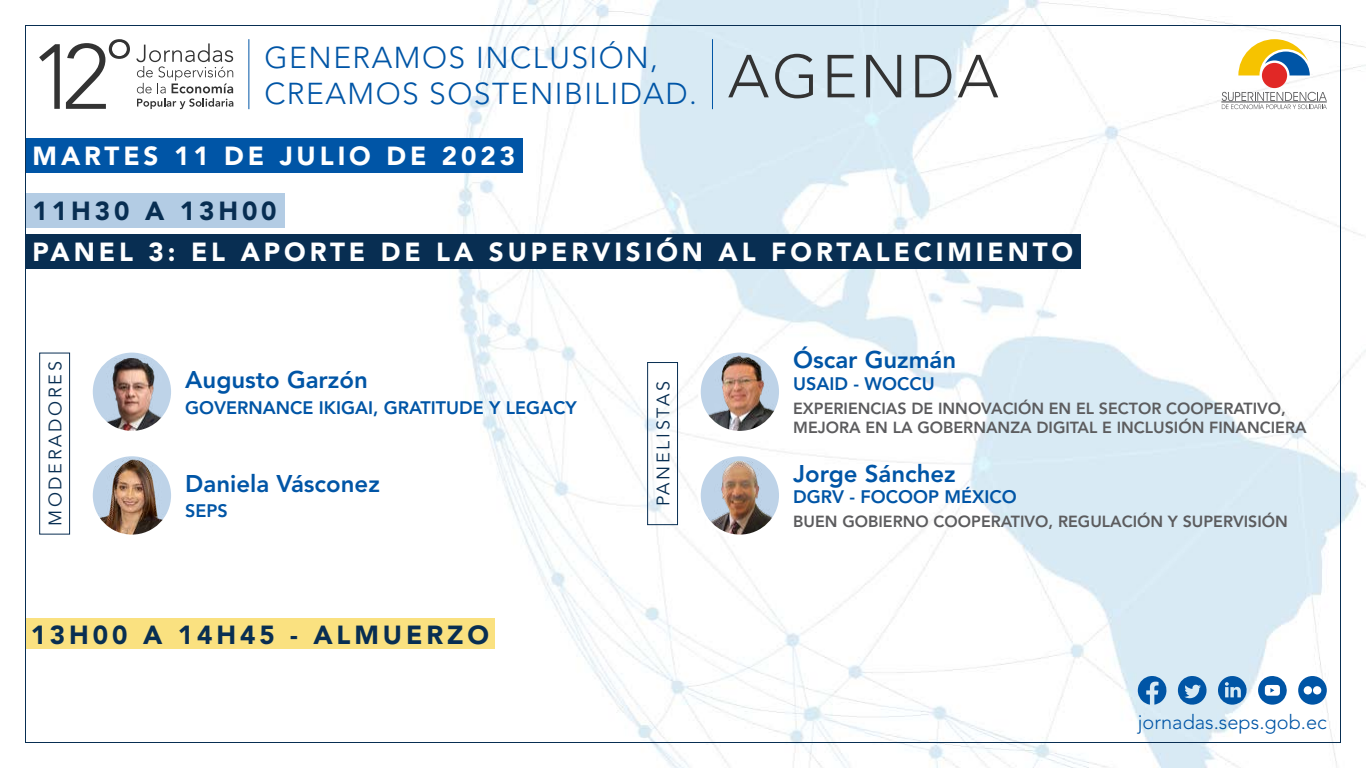
<style>
.page{position:relative;width:1366px;height:768px;background:#fff}
.page>*{position:absolute;margin:0;border:0;box-sizing:border-box;transform-origin:0 0}
.t1{font:300 60px "Avenir LT Std";letter-spacing:.05em;color:#333}
.t2{font:300 30px/36px "Avenir LT Std";letter-spacing:.05em;color:#0055a6}
.t3{font:900 26px "Avenir LT Std";letter-spacing:.15em;color:#fff}
.t4{font:900 26px "Avenir LT Std";letter-spacing:.15em;color:#082e52}
.t5{font:800 24px "Avenir LT Std";color:#0055a6}
.t6{font:300 20px "Avenir LT Std";color:#0055a6}
.t7{font:800 18px "Avenir LT Std";color:#0055a6}
.t8{font:18px "Avenir LT Std";letter-spacing:.15em;color:#082e52}
.t9{font:800 16px/19.2px "Avenir LT Std";color:#5c5c5e}
</style>
<div class="page">
<img style="left:39px;top:0;width:1327px;height:768px">
<svg style="left:1138px;top:676px;width:29px;height:29px"></svg>
<svg style="left:1298px;top:676px;width:29px;height:29px"></svg>
<svg style="left:1218px;top:675px;width:30px;height:30px"></svg>
<svg style="left:1178px;top:676px;width:30px;height:30px"></svg>
<svg style="left:1258px;top:676px;width:29px;height:29px"></svg>
<svg style="left:136px;top:43px;width:97px;height:66px"></svg>
<svg style="left:39px;top:44px;width:21px;height:65px"></svg>
<svg style="left:66px;top:39px;width:64px;height:70px"></svg>
<svg style="left:1222px;top:92px;width:105px;height:17px"></svg>
<hr style="left:1221px;top:101px;width:106px;height:2px;background:#5c5c5e">
<svg style="left:1238px;top:39px;width:72px;height:37px"></svg>
<div style="left:1262px;top:63px;width:25px;height:25px;background:#e12826;border-radius:50%"></div>
<hr style="left:248px;top:39px;width:1px;height:70px;background:#0055a6">
<hr style="left:712px;top:39px;width:1px;height:70px;background:#0055a6">
<div style="left:25px;top:138px;width:498px;height:35px;background:#0055a6"></div>
<img style="left:699px;top:355px;width:81px;height:77px">
<div style="left:698px;top:350px;width:84px;height:84px;border:3px solid #fff;border-radius:50%"></div>
<img style="left:699px;top:460px;width:81px;height:76px">
<div style="left:698px;top:454px;width:84px;height:83px;border:3px solid #fff;border-radius:50%"></div>
<svg style="left:91px;top:351px;width:81px;height:81px"></svg>
<img style="left:91px;top:358px;width:81px;height:74px">
<div style="left:90px;top:350px;width:84px;height:84px;border:3px solid #fff;border-radius:50%"></div>
<img style="left:91px;top:458px;width:81px;height:78px">
<div style="left:90px;top:454px;width:84px;height:83px;border:3px solid #fff;border-radius:50%"></div>
<div style="left:25px;top:234px;width:1056px;height:35px;background:#082e52"></div>
<div style="left:39px;top:353px;width:31px;height:182px;border:1px solid #082e52"></div>
<div style="left:647px;top:362px;width:31px;height:163px;border:1px solid #082e52"></div>
<div style="left:25px;top:193px;width:259px;height:35px;background:#b3cce4"></div>
<div style="left:25px;top:618px;width:470px;height:31px;background:#fae180"></div>
<h2 class="t2" style="left:264px;top:39px;width:434px">GENERAMOS INCLUSIÓN,<br>CREAMOS SOSTENIBILIDAD.</h2>
<h3 class="t3" style="left:33px;top:141px;width:484px">MARTES 11 DE JULIO DE 2023</h3>
<h3 class="t4" style="left:33px;top:195px;width:246px">11H30 A 13H00</h3>
<h1 class="t1" style="left:728px;top:41px;width:272px">AGENDA</h1>
<h3 class="t3" style="left:33px;top:236px;width:1042px">PANEL 3: EL APORTE DE LA SUPERVISIÓN AL FORTALECIMIENTO</h3>
<p class="t8" style="left:45px;top:526px;width:166px;rotate:-90deg">MODERADORES</p>
<h3 class="t5" style="left:185px;top:366px;width:184px">Augusto Garzón</h3>
<p class="t7" style="left:185px;top:397px;width:393px">GOVERNANCE IKIGAI, GRATITUDE Y LEGACY</p>
<h3 class="t5" style="left:185px;top:469px;width:196px">Daniela Vásconez</h3>
<p class="t7" style="left:185px;top:500px;width:44px">SEPS</p>
<h3 class="t4" style="left:31px;top:619px;width:460px">13H00 A 14H45 - ALMUERZO</h3>
<p class="t8" style="left:653px;top:506px;width:127px;rotate:-90deg">PANELISTAS</p>
<h3 class="t5" style="left:793px;top:346px;width:165px">Óscar Guzmán</h3>
<p class="t7" style="left:793px;top:373px;width:143px">USAID - WOCCU</p>
<p class="t9" style="left:793px;top:399px;width:515px">EXPERIENCIAS DE INNOVACIÓN EN EL SECTOR COOPERATIVO,<br>MEJORA EN LA GOBERNANZA DIGITAL E INCLUSIÓN FINANCIERA</p>
<h3 class="t5" style="left:793px;top:459px;width:164px">Jorge Sánchez</h3>
<p class="t7" style="left:793px;top:486px;width:225px">DGRV - FOCOOP MÉXICO</p>
<p class="t9" style="left:793px;top:512px;width:496px">BUEN GOBIERNO COOPERATIVO, REGULACIÓN Y SUPERVISIÓN</p>
<p class="t6" style="left:1138px;top:710px;width:190px">jornadas.seps.gob.ec</p>
</div>
